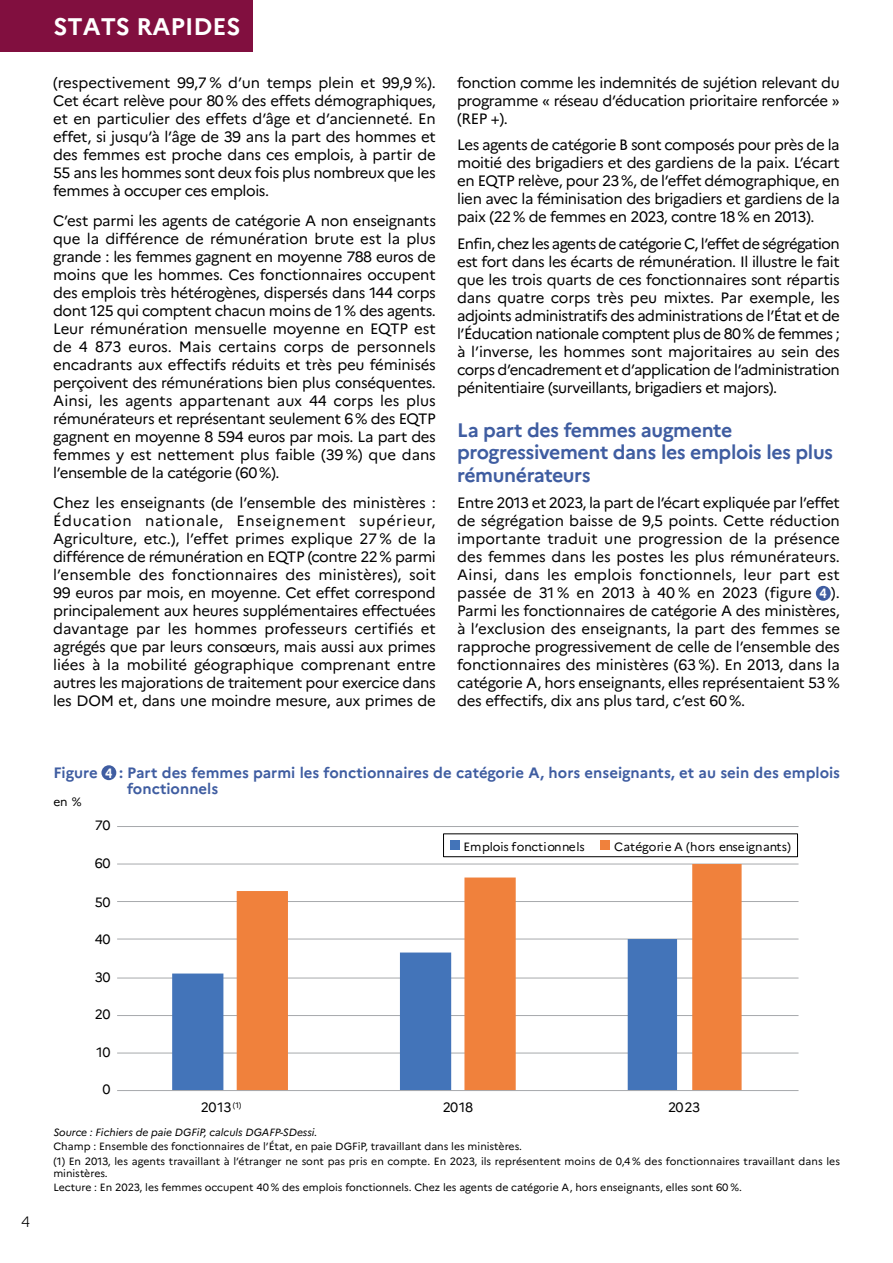
<style>
.page{position:relative;width:893px;height:1263px;background:#fff}
.page>*{position:absolute;margin:0;border:0;box-sizing:border-box;transform-origin:0 0}
.t1{font:700 24px "Marianne";color:#fff}
.t2{font:700 19.5px/22.5px "Marianne";letter-spacing:-.02em;color:#3f5da1}
.t3{font:15px/18px "Marianne";letter-spacing:-.025em;color:#000;text-align:justify}
.t4{font:700 15px/16.5px "Marianne";color:#3f5da1}
.t5{font:300 15px "Marianne";color:#000}
.t6{font:13.5px "Marianne";letter-spacing:-.045em;color:#000}
.t7{font:12px "Marianne";color:#000}
.t8{font:10.5px/14.1px "Marianne";color:#000}
.t9{font:italic 10.5px "Marianne";color:#000}
.s1{font-weight:700;font-size:13.5px;color:#fff}
.s2{font-size:13.5px;color:#fff}
</style>
<div class="page">
<div style="left:0;top:0;width:252px;height:52px;background:#810f3f"></div>
<div style="left:816px;top:586px;width:15px;height:15px;background:#3f5da1;border-radius:50%"></div>
<div style="left:101px;top:765px;width:15px;height:15px;background:#3f5da1;border-radius:50%"></div>
<hr style="left:117px;top:1053px;width:681px;height:1px;background:#a7a9ac">
<hr style="left:117px;top:1015px;width:681px;height:1px;background:#a7a9ac">
<hr style="left:117px;top:978px;width:681px;height:1px;background:#a7a9ac">
<hr style="left:117px;top:939px;width:681px;height:1px;background:#a7a9ac">
<hr style="left:117px;top:901px;width:681px;height:1px;background:#a7a9ac">
<hr style="left:117px;top:864px;width:681px;height:1px;background:#a7a9ac">
<hr style="left:117px;top:826px;width:681px;height:1px;background:#a7a9ac">
<svg style="left:172px;top:939px;width:65px;height:151px;fill:#4374b9"></svg>
<svg style="left:237px;top:864px;width:505px;height:226px"></svg>
<hr style="left:117px;top:1090px;width:681px;height:1px;background:#a7a9ac">
<div style="left:443px;top:833px;width:355px;height:24px;border:1px solid #000"></div>
<div style="left:450px;top:840px;width:9px;height:10px;background:#4374b9"></div>
<div style="left:600px;top:840px;width:9px;height:10px;background:#f0813c"></div>
<p class="t5" style="left:21px;top:1213px;width:10px">4</p>
<h1 class="t1" style="left:53px;top:12px;width:189px">STATS RAPIDES</h1>
<p class="t3" style="left:53px;top:73px;width:384px">(respectivement 99,7 % d’un temps plein et 99,9 %).<br>Cet écart relève pour 80% des effets démographiques, et en particulier des effets d’âge et d’ancienneté. En effet, si jusqu’à l’âge de 39 ans la part des hommes et des femmes est proche dans ces emplois, à partir de 55 ans les hommes sont deux fois plus nombreux que les femmes à occuper ces emplois.</p>
<p class="t3" style="left:53px;top:212px;width:384px">C’est parmi les agents de catégorie A non enseignants que la différence de rémunération brute est la plus grande : les femmes gagnent en moyenne 788 euros de moins que les hommes. Ces fonctionnaires occupent des emplois très hétérogènes, dispersés dans 144 corps dont 125 qui comptent chacun moins de 1% des agents.<br>Leur rémunération mensuelle moyenne en EQTP est de 4 873 euros. Mais certains corps de personnels encadrants aux effectifs réduits et très peu féminisés perçoivent des rémunérations bien plus conséquentes.<br>Ainsi, les agents appartenant aux 44 corps les plus rémunérateurs et représentant seulement 6% des EQTP gagnent en moyenne 8 594 euros par mois. La part des femmes y est nettement plus faible (39 %) que dans l’ensemble de la catégorie (60%).</p>
<p class="t3" style="left:53px;top:494px;width:384px">Chez les enseignants (de l’ensemble des ministères :<br>Éducation nationale, Enseignement supérieur, Agriculture, etc.), l’effet primes explique 27 % de la différence de rémunération en EQTP (contre 22% parmi l’ensemble des fonctionnaires des ministères), soit 99 euros par mois, en moyenne. Cet effet correspond principalement aux heures supplémentaires effectuées davantage par les hommes professeurs certifiés et agrégés que par leurs consœurs, mais aussi aux primes liées à la mobilité géographique comprenant entre autres les majorations de traitement pour exercice dans les DOM et, dans une moindre mesure, aux primes de</p>
<p class="t3" style="left:457px;top:73px;width:384px">fonction comme les indemnités de sujétion relevant du programme « réseau d’éducation prioritaire renforcée » (REP +).</p>
<p class="t3" style="left:457px;top:136px;width:384px">Les agents de catégorie B sont composés pour près de la moitié des brigadiers et des gardiens de la paix. L’écart en EQTP relève, pour 23%, de l’effet démographique, en lien avec la féminisation des brigadiers et gardiens de la paix (22% de femmes en 2023, contre 18% en 2013).</p>
<p class="t3" style="left:457px;top:234px;width:384px">Enfin, chez les agents de catégorie C, l’effet de ségrégation est fort dans les écarts de rémunération. Il illustre le fait que les trois quarts de ces fonctionnaires sont répartis dans quatre corps très peu mixtes. Par exemple, les adjoints administratifs des administrations de l’État et de l’Éducation nationale comptent plus de 80% de femmes ; à l’inverse, les hommes sont majoritaires au sein des corps d’encadrement et d’application de l’administration pénitentiaire (surveillants, brigadiers et majors).</p>
<h2 class="t2" style="left:457px;top:418px;width:378px">La part des femmes augmente progressivement dans les emplois les plus rémunérateurs</h2>
<p class="t3" style="left:457px;top:494px;width:384px">Entre 2013 et 2023, la part de l’écart expliquée par l’effet de ségrégation baisse de 9,5 points. Cette réduction importante traduit une progression de la présence des femmes dans les postes les plus rémunérateurs.<br>Ainsi, dans les emplois fonctionnels, leur part est passée de 31 % en 2013 à 40 % en 2023 (figure <span class="s1">4</span> ).<br>Parmi les fonctionnaires de catégorie A des ministères, à l’exclusion des enseignants, la part des femmes se rapproche progressivement de celle de l’ensemble des fonctionnaires des ministères (63 %). En 2013, dans la catégorie A, hors enseignants, elles représentaient 53% des effectifs, dix ans plus tard, c’est 60%.</p>
<p class="t4" style="left:127px;top:764px;width:714px;text-indent:-74px">Figure <span class="s2">4</span> : Part des femmes parmi les fonctionnaires de catégorie A, hors enseignants, et au sein des emplois fonctionnels</p>
<p class="t7" style="left:53px;top:794px;width:30px">en %</p>
<p class="t6" style="left:95px;top:817px;width:17px">70</p>
<p class="t6" style="left:95px;top:855px;width:17px">60</p>
<p class="t6" style="left:95px;top:894px;width:17px">50</p>
<p class="t6" style="left:95px;top:931px;width:17px">40</p>
<p class="t6" style="left:95px;top:969px;width:17px">30</p>
<p class="t6" style="left:95px;top:1006px;width:17px">20</p>
<p class="t6" style="left:96px;top:1044px;width:16px">10</p>
<p class="t6" style="left:102px;top:1081px;width:10px">0</p>
<p class="t7" style="left:463px;top:839px;width:123px">Emplois fonctionnels</p>
<p class="t7" style="left:614px;top:839px;width:179px">Catégorie A (hors enseignants)</p>
<p class="t6" style="left:201px;top:1099px;width:42px">2013<sup>(1)</sup></p>
<p class="t6" style="left:443px;top:1099px;width:32px">2018</p>
<p class="t6" style="left:668px;top:1099px;width:34px">2023</p>
<p class="t9" style="left:53px;top:1126px;width:266px">Source : Fichiers de paie DGFiP, calculs DGAFP-SDessi.</p>
<p class="t8" style="left:53px;top:1139px;width:788px">Champ : Ensemble des fonctionnaires de l’État, en paie DGFiP, travaillant dans les ministères.<br>(1) En 2013, les agents travaillant à l’étranger ne sont pas pris en compte. En 2023, ils représentent moins de 0,4 % des fonctionnaires travaillant dans les</p>
<p class="t8" style="left:53px;top:1166px;width:690px">ministères.<br>Lecture : En 2023, les femmes occupent 40 % des emplois fonctionnels. Chez les agents de catégorie A, hors enseignants, elles sont 60 %.</p>
</div>
